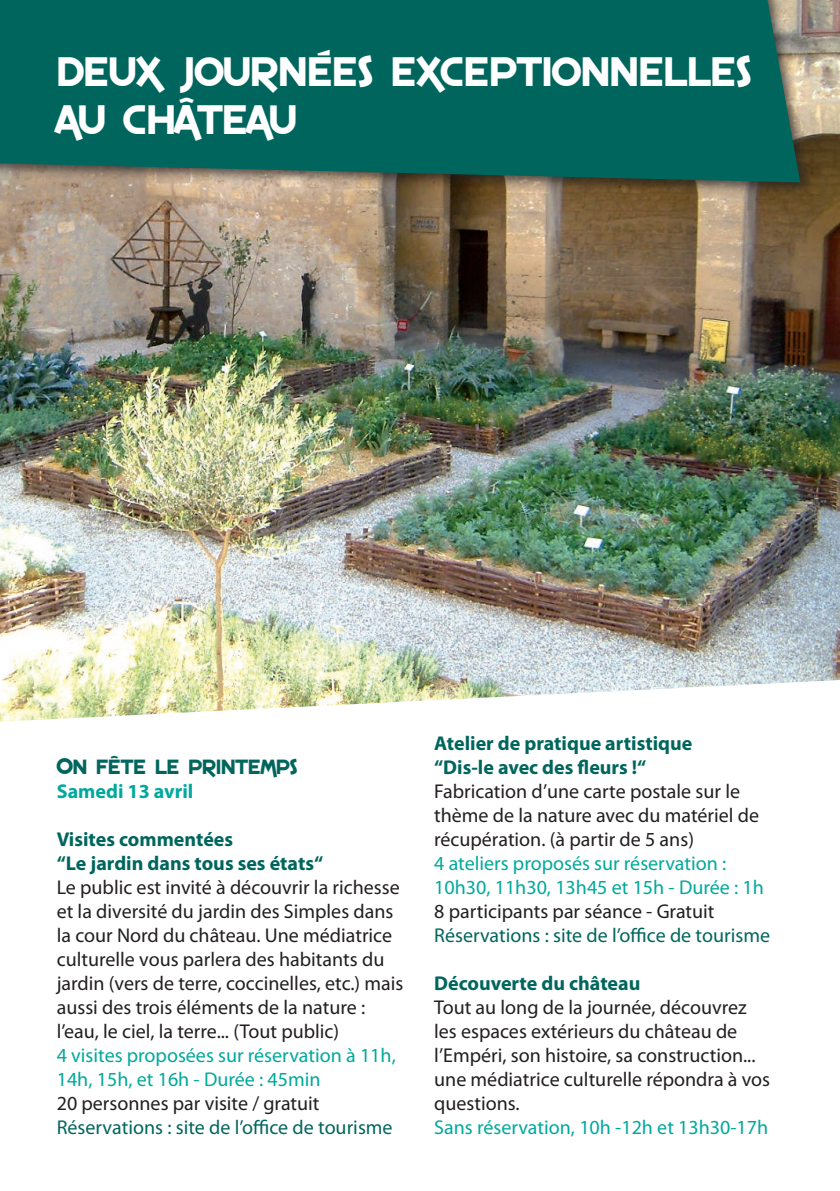
<style>
.page{position:relative;width:840px;height:1191px;background:#fff}
.page>*{position:absolute;margin:0;border:0;box-sizing:border-box;transform-origin:0 0}
.t1{font:40px/48px "SF Espresso Shack";color:#fff}
.t2{font:20px/24px "Myriad Pro";color:#231f20}
.t3{font:20px/24px "Myriad Pro";color:#00a99d}
.t4{font:700 20px/24px "Myriad Pro";color:#00665d}
.t5{font:20px "Myriad Pro";color:#00665d}
.t6{font:20px "SF Espresso Shack";color:#00665d}
.t7{font:700 20px "Myriad Pro";color:#00a99d}
</style>
<div class="page">
<img style="left:0;top:0;width:839px;height:721px">
<div style="left:0;top:0;width:814px;height:197px;background:#231f20;opacity:.75"></div>
<div style="left:0;top:0;width:799px;height:182px;background:#00665d"></div>
<h1 class="t1" style="left:57px;top:44px;width:695px">DEUX JOURNÉES EXCEPTIONNELLES<br>AU CHÂTEAU</h1>
<p class="t6" style="left:57px;top:752px;width:242px">ON FÊTE LE PRINTEMPS</p>
<p class="t7" style="left:57px;top:777px;width:138px">Samedi 13 avril</p>
<p class="t4" style="left:57px;top:826px;width:268px">Visites commentées<br>“Le jardin dans tous ses états“</p>
<p class="t2" style="left:57px;top:875px;width:348px">Le public est invité à découvrir la richesse et la diversité du jardin des Simples dans la cour Nord du château. Une médiatrice culturelle vous parlera des habitants du jardin (vers de terre, coccinelles, etc.) mais aussi des trois éléments de la nature : l’eau, le ciel, la terre... (Tout public)</p>
<p class="t3" style="left:57px;top:1043px;width:340px">4 visites proposées sur réservation à 11h,<br>14h, 15h, et 16h - Durée : 45min</p>
<p class="t2" style="left:57px;top:1091px;width:264px">20 personnes par visite / gratuit</p>
<p class="t5" style="left:57px;top:1115px;width:337px">Réservations : site de l’office de tourisme</p>
<p class="t4" style="left:434px;top:730px;width:259px">Atelier de pratique artistique “Dis-le avec des fleurs !“</p>
<p class="t2" style="left:434px;top:779px;width:326px">Fabrication d’une carte postale sur le thème de la nature avec du matériel de récupération. (à partir de 5 ans)</p>
<p class="t3" style="left:434px;top:851px;width:331px">4 ateliers proposés sur réservation :<br>10h30, 11h30, 13h45 et 15h - Durée : 1h</p>
<p class="t2" style="left:434px;top:899px;width:282px">8 participants par séance - Gratuit</p>
<p class="t5" style="left:434px;top:923px;width:337px">Réservations : site de l’office de tourisme</p>
<p class="t4" style="left:434px;top:970px;width:207px">Découverte du château</p>
<p class="t2" style="left:434px;top:995px;width:337px">Tout au long de la journée, découvrez les espaces extérieurs du château de l’Empéri, son histoire, sa construction... une médiatrice culturelle répondra à vos questions.</p>
<p class="t3" style="left:434px;top:1115px;width:335px">Sans réservation, 10h -12h et 13h30-17h</p>
</div>
